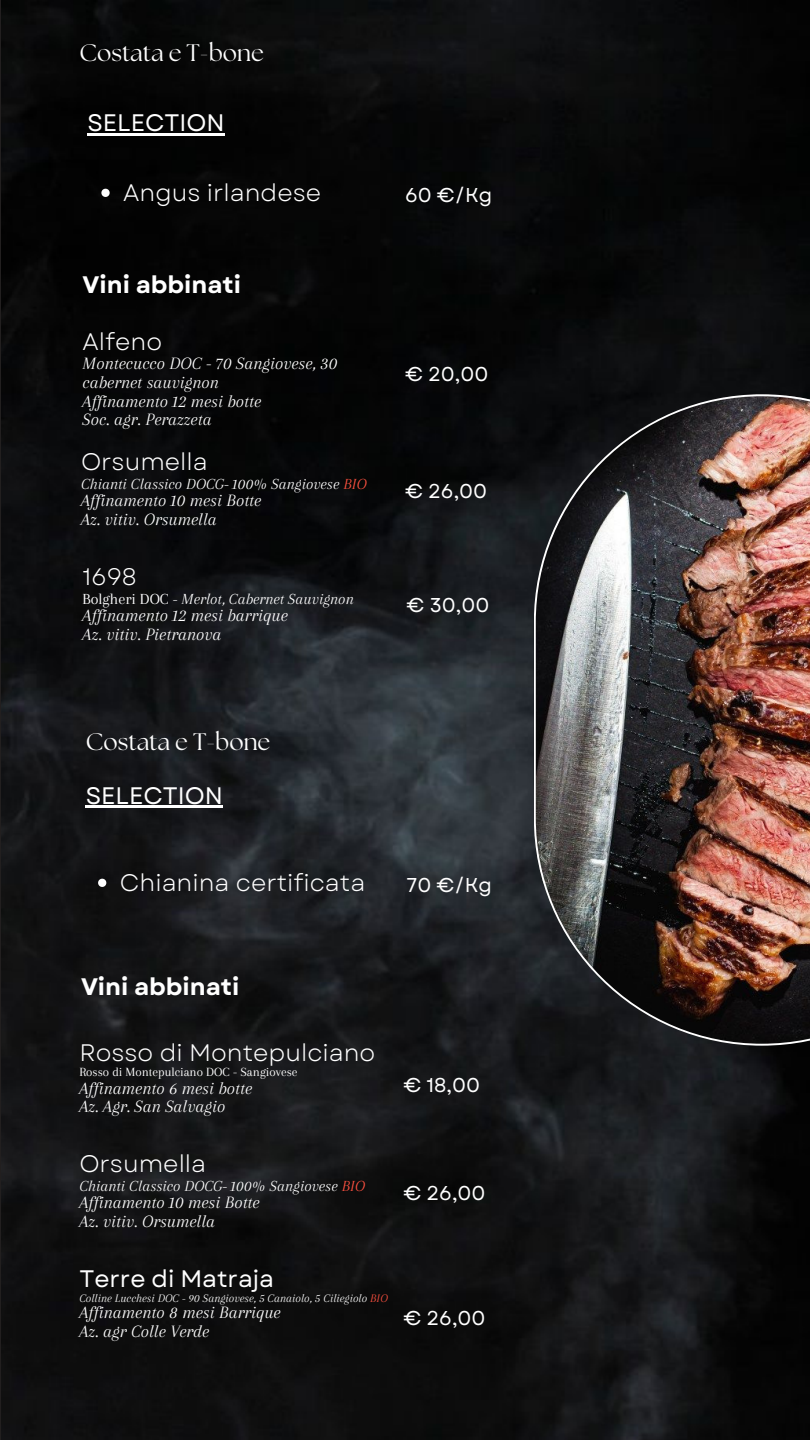
<style>
.page{position:relative;width:810px;height:1440px;background:#fff}
.page>*{position:absolute;margin:0;border:0;box-sizing:border-box;transform-origin:0 0}
.t1{font:23.9px "Garet";color:#fff}
.t2{font:23.9px "Garet";color:#fff}
.t3{font:23.9px "The Seasons";color:#fff}
.t4{font:700 23.9px "Garet";color:#fff}
.t5{font:20px "Garet";color:#fff}
.t6{font:italic 18px/18.8px "Arapey";color:#fff}
.t7{font:italic 16px "Arapey";color:#fff}
.t8{font:13px "Arapey";color:#fff}
.t9{font:italic 12px "Arapey";color:#fff}
.s1{color:#ff5140}
.s2{font-style:normal}
</style>
<div class="page">
<img style="left:2px;top:0;width:808px;height:1440px">
<img style="left:534px;top:394px;width:276px;height:652px">
<svg style="left:101px;top:189px;width:9px;height:8px"></svg>
<svg style="left:98px;top:879px;width:8px;height:8px"></svg>
<hr style="left:87px;top:133px;width:138px;height:2px;background:#fff">
<hr style="left:86px;top:805px;width:137px;height:2px;background:#fff">
<p class="t3" style="left:79px;top:41px;width:186px">Costata e T-bone</p>
<p class="t2" style="left:87px;top:106px;width:139px">SELECTION</p>
<p class="t1" style="left:123px;top:176px;width:199px">Angus irlandese</p>
<p class="t4" style="left:83px;top:268px;width:160px">Vini abbinati</p>
<p class="t1" style="left:83px;top:324px;width:81px">Alfeno</p>
<p class="t6" style="left:83px;top:354px;width:256px">Montecucco DOC - 70 Sangiovese, 30 cabernet sauvignon</p>
<p class="t6" style="left:83px;top:391px;width:180px">Affinamento 12 mesi botte</p>
<p class="t6" style="left:83px;top:410px;width:131px">Soc. agr. Perazzeta</p>
<p class="t1" style="left:81px;top:444px;width:128px">Orsumella</p>
<p class="t7" style="left:81px;top:475px;width:287px">Chianti Classico DOCG- 100% Sangiovese <span class="s1">BIO</span></p>
<p class="t6" style="left:81px;top:491px;width:182px">Affinamento 10 mesi Botte</p>
<p class="t6" style="left:81px;top:510px;width:137px">Az. vitiv. Orsumella</p>
<p class="t1" style="left:83px;top:559px;width:56px">1698</p>
<p class="t7" style="left:83px;top:590px;width:273px"><span class="s2">Bolgheri DOC</span> - Merlot, Cabernet Sauvignon</p>
<p class="t6" style="left:83px;top:606px;width:207px">Affinamento 12 mesi barrique</p>
<p class="t6" style="left:83px;top:624px;width:140px">Az. vitiv. Pietranova</p>
<p class="t5" style="left:405px;top:181px;width:89px">60 €/Kg</p>
<p class="t5" style="left:405px;top:359px;width:85px">€ 20,00</p>
<p class="t5" style="left:405px;top:476px;width:84px">€ 26,00</p>
<p class="t5" style="left:407px;top:591px;width:84px">€ 30,00</p>
<p class="t3" style="left:86px;top:731px;width:186px">Costata e T-bone</p>
<p class="t2" style="left:86px;top:778px;width:139px">SELECTION</p>
<p class="t1" style="left:120px;top:866px;width:247px">Chianina certificata</p>
<p class="t5" style="left:407px;top:871px;width:87px">70 €/Kg</p>
<p class="t4" style="left:81px;top:969px;width:160px">Vini abbinati</p>
<p class="t1" style="left:79px;top:1035px;width:297px">Rosso di Montepulciano</p>
<p class="t8" style="left:79px;top:1065px;width:220px">Rosso di Montepulciano DOC - Sangiovese</p>
<p class="t6" style="left:79px;top:1079px;width:174px">Affinamento 6 mesi botte</p>
<p class="t6" style="left:79px;top:1097px;width:148px">Az. Agr. San Salvagio</p>
<p class="t1" style="left:79px;top:1147px;width:128px">Orsumella</p>
<p class="t7" style="left:79px;top:1177px;width:287px">Chianti Classico DOCG- 100% Sangiovese <span class="s1">BIO</span></p>
<p class="t6" style="left:79px;top:1193px;width:182px">Affinamento 10 mesi Botte</p>
<p class="t6" style="left:79px;top:1212px;width:137px">Az. vitiv. Orsumella</p>
<p class="t5" style="left:403px;top:1070px;width:78px">€ 18,00</p>
<p class="t5" style="left:403px;top:1178px;width:84px">€ 26,00</p>
<p class="t2" style="left:79px;top:1261px;width:196px">Terre di Matraja</p>
<p class="t9" style="left:79px;top:1291px;width:310px">Colline Lucchesi DOC - 90 Sangiovese, 5 Canaiolo, 5 Ciliegiolo <span class="s1">BIO</span></p>
<p class="t6" style="left:79px;top:1303px;width:203px">Affinamento 8 mesi Barrique</p>
<p class="t6" style="left:79px;top:1322px;width:132px">Az. agr Colle Verde</p>
<p class="t5" style="left:403px;top:1303px;width:84px">€ 26,00</p>
</div>
